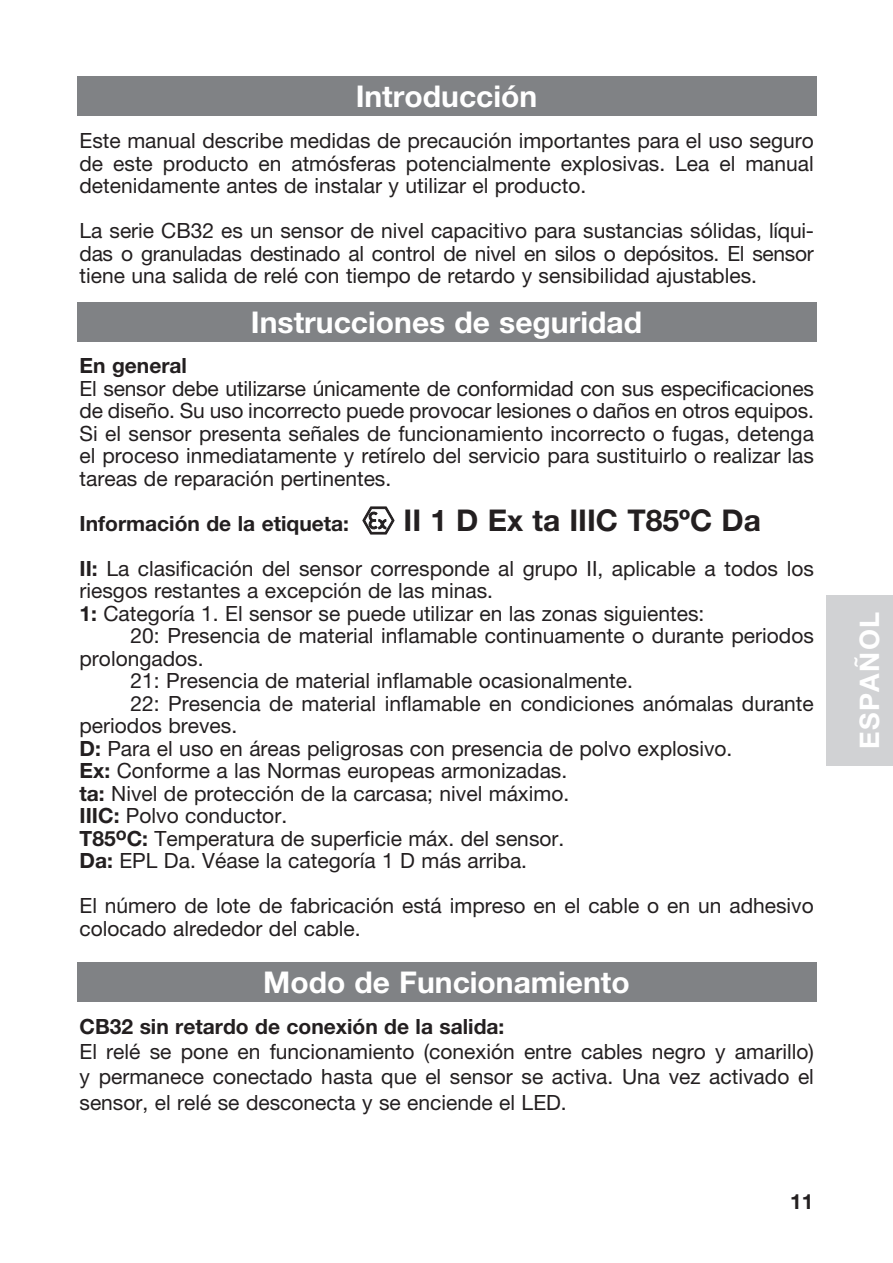
<style>
.page{position:relative;width:893px;height:1263px;background:#fff}
.page>*{position:absolute;margin:0;border:0;box-sizing:border-box;transform-origin:0 0}
.t1{font:700 30px "Helvetica Neue LT Std";color:#fff}
.t2{font:700 30px "Helvetica Neue LT Std";color:#231f20}
.t3{font:700 27px "Helvetica Neue LT Std";letter-spacing:.05em;color:#fff}
.t4{font:21px/22.5px "Helvetica Neue LT Std";color:#231f20}
.t5{font:700 21px "Helvetica Neue LT Std";color:#231f20}
.s1{font-weight:700}
</style>
<div class="page">
<div style="left:826px;top:595px;width:67px;height:170px;background:#d1d2d4"></div>
<div style="left:77px;top:77px;width:739px;height:39px;background:#808285"></div>
<div style="left:77px;top:302px;width:739px;height:40px;background:#808285"></div>
<div style="left:77px;top:963px;width:739px;height:39px;background:#808285"></div>
<svg style="left:363px;top:507px;width:31px;height:27px"></svg>
<p class="t1" style="left:356px;top:78px;width:183px">Introducción</p>
<p class="t4" style="left:80px;top:129px;width:736px;text-align:justify">Este manual describe medidas de precaución importantes para el uso seguro de este producto en atmósferas potencialmente explosivas. Lea el manual detenidamente antes de instalar y utilizar el producto.</p>
<p class="t4" style="left:80px;top:219px;width:736px;text-align:justify">La serie CB32 es un sensor de nivel capacitivo para sustancias sólidas, líqui&shy;das o granuladas destinado al control de nivel en silos o depósitos. El sensor tiene una salida de relé con tiempo de retardo y sensibilidad ajustables.</p>
<p class="t1" style="left:251px;top:303px;width:393px">Instrucciones de seguridad</p>
<p class="t5" style="left:80px;top:353px;width:109px">En general</p>
<p class="t4" style="left:80px;top:377px;width:736px">El sensor debe utilizarse únicamente de conformidad con sus especificaciones de diseño. Su uso incorrecto puede provocar lesiones o daños en otros equipos.</p>
<p class="t4" style="left:80px;top:422px;width:736px;text-align:justify">Si el sensor presenta señales de funcionamiento incorrecto o fugas, detenga el proceso inmediatamente y retírelo del servicio para sustituirlo o realizar las tareas de reparación pertinentes.</p>
<p class="t5" style="left:80px;top:510px;width:271px">Información de la etiqueta:</p>
<p class="t2" style="left:404px;top:502px;width:359px">II 1 D Ex ta IIIC T85ºC Da</p>
<p class="t4" style="left:80px;top:557px;width:736px"><span class="s1">II:</span> La clasificación del sensor corresponde al grupo II, aplicable a todos los riesgos restantes a excepción de las minas.</p>
<p class="t4" style="left:80px;top:602px;width:626px"><span class="s1">1:</span> Categoría 1. El sensor se puede utilizar en las zonas siguientes:</p>
<p class="t4" style="left:80px;top:624px;width:736px;text-indent:51px">20: Presencia de material inflamable continuamente o durante periodos prolongados.</p>
<p class="t4" style="left:131px;top:669px;width:504px">21: Presencia de material inflamable ocasionalmente.</p>
<p class="t4" style="left:80px;top:692px;width:736px;text-indent:51px">22: Presencia de material inflamable en condiciones anómalas durante periodos breves.</p>
<p class="t4" style="left:80px;top:737px;width:654px"><span class="s1">D:</span> Para el uso en áreas peligrosas con presencia de polvo explosivo.</p>
<p class="t4" style="left:80px;top:759px;width:489px"><span class="s1">Ex:</span> Conforme a las Normas europeas armonizadas.</p>
<p class="t4" style="left:80px;top:782px;width:491px"><span class="s1">ta:</span> Nivel de protección de la carcasa; nivel máximo.</p>
<p class="t4" style="left:80px;top:804px;width:209px"><span class="s1">IIIC:</span> Polvo conductor.</p>
<p class="t4" style="left:80px;top:827px;width:486px"><span class="s1">T85</span><sup>o</sup><span class="s1">C:</span> Temperatura de superficie máx. del sensor.</p>
<p class="t4" style="left:80px;top:849px;width:449px"><span class="s1">Da:</span> EPL Da. Véase la categoría 1 D más arriba.</p>
<p class="t4" style="left:80px;top:894px;width:736px">El número de lote de fabricación está impreso en el cable o en un adhesivo colocado alrededor del cable.</p>
<p class="t1" style="left:263px;top:964px;width:368px">Modo de Funcionamiento</p>
<p class="t5" style="left:80px;top:1013px;width:426px">CB32 sin retardo de conexión de la salida:</p>
<p class="t4" style="left:80px;top:1039px;width:736px;line-height:25.2px;text-align:justify">El relé se pone en funcionamiento (conexión entre cables negro y amarillo) y permanece conectado hasta que el sensor se activa. Una vez activado el sensor, el relé se desconecta y se enciende el LED.</p>
<p class="t5" style="left:790px;top:1188px;width:25px">11</p>
<p class="t3" style="left:853px;top:749px;width:138px;rotate:-90deg">ESPAÑOL</p>
</div>
